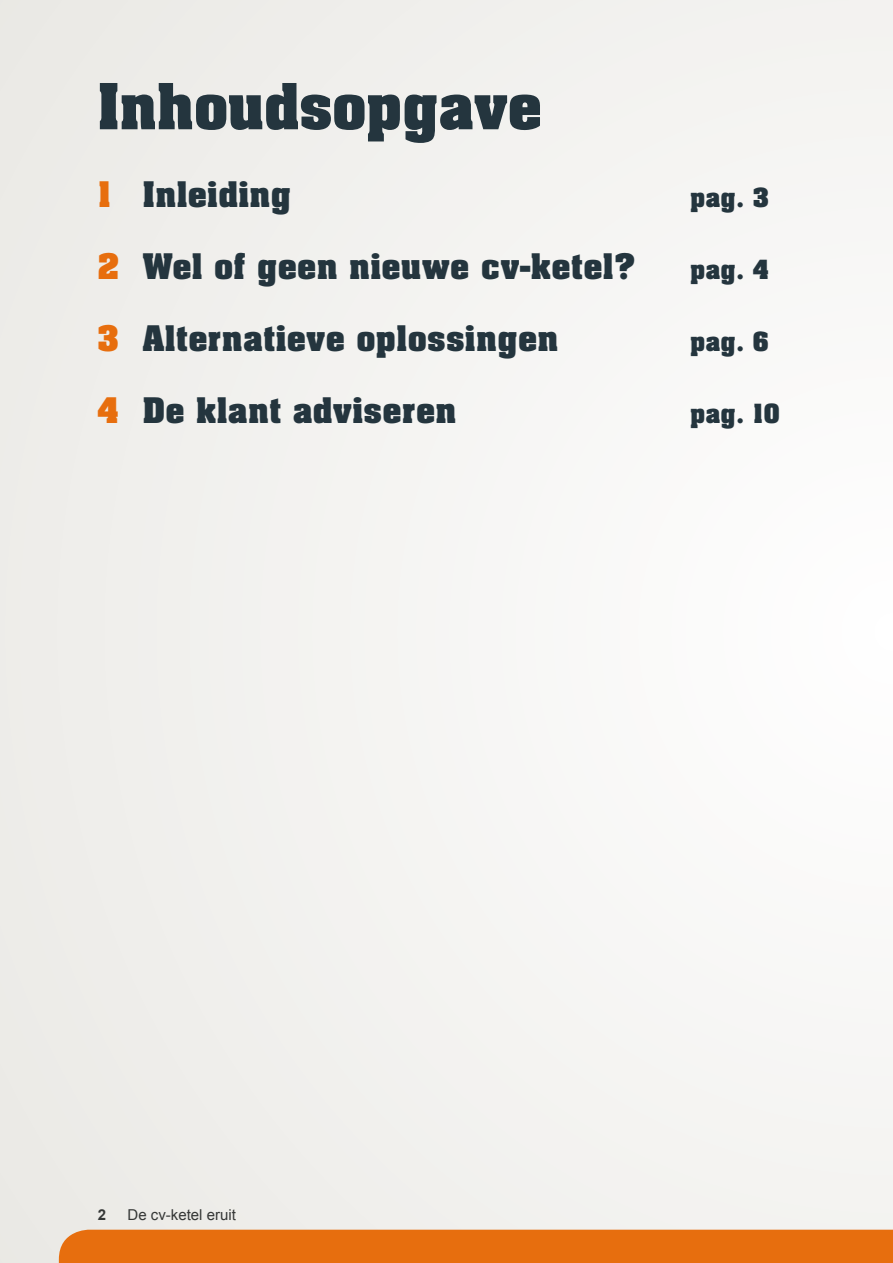
<style>
.page{position:relative;width:893px;height:1263px;background:#f3f3f0}
.page>*{position:absolute;margin:0;border:0;box-sizing:border-box;transform-origin:0 0}
.t1{font:700 54px "Aachen";letter-spacing:.01em;color:#24353e}
.t2{font:700 30px "Aachen";letter-spacing:.03em;color:#24353e}
.t3{font:700 22.5px "Aachen";letter-spacing:.03em;color:#24353e}
.t4{font:15px "Arial";color:#353736}
.t5{font:700 15px "Arial";color:#353736}
.s1{color:#e76e0e}
</style>
<div class="page">
<div style="left:59px;top:1230px;width:834px;height:33px;background:#e76e0e"></div>
<h1 class="t1" style="left:98px;top:80px;width:445px">Inhoudsopgave</h1>
<p class="t2" style="left:98px;top:180px;width:195px"><span class="s1">1</span> Inleiding</p>
<p class="t3" style="left:690px;top:187px;width:80px">pag. 3</p>
<p class="t2" style="left:98px;top:252px;width:539px"><span class="s1">2</span> Wel of geen nieuwe cv-ketel?</p>
<p class="t3" style="left:690px;top:259px;width:80px">pag. 4</p>
<p class="t2" style="left:98px;top:324px;width:462px"><span class="s1">3</span> Alternatieve oplossingen</p>
<p class="t3" style="left:690px;top:331px;width:80px">pag. 6</p>
<p class="t2" style="left:98px;top:396px;width:360px"><span class="s1">4</span> De klant adviseren</p>
<p class="t3" style="left:690px;top:403px;width:91px">pag. 10</p>
<p class="t5" style="left:98px;top:1209px;width:10px">2</p>
<p class="t4" style="left:128px;top:1209px;width:110px">De cv-ketel eruit</p>
</div>
